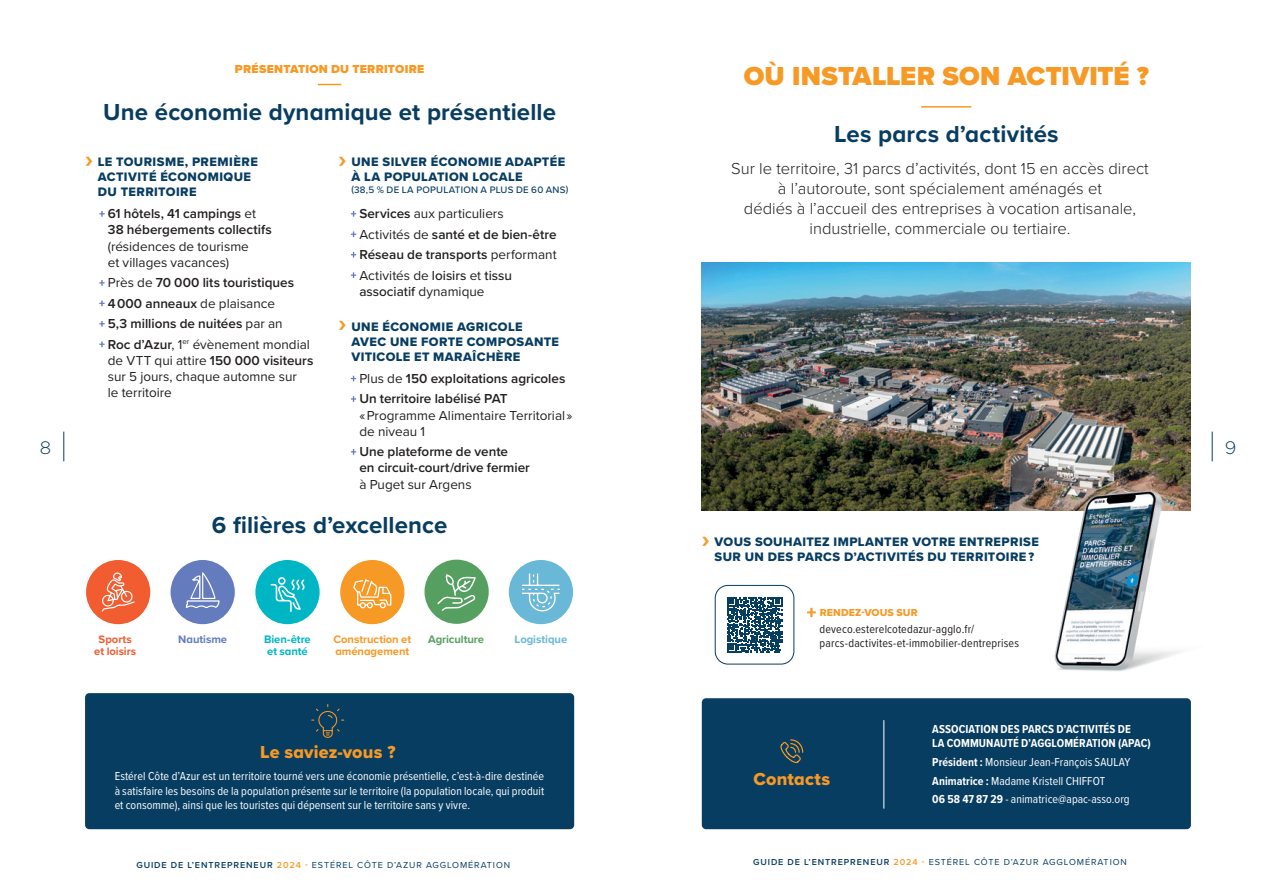
<style>
.page{position:relative;width:1276px;height:893px;background:#fff}
.page>*{position:absolute;margin:0;border:0;box-sizing:border-box;transform-origin:0 0}
.t1{font:900 27px "Proxima Nova";letter-spacing:.005em;color:#f79925}
.t2{font:700 24px "Proxima Nova";letter-spacing:.005em;color:#083d62}
.t3{font:18px "Proxima Nova Extrabld";letter-spacing:.01em;color:#f79925}
.t4{font:300 18px "Gotham";color:#083d62}
.t5{font:300 16.5px/19.8px "Proxima Nova";color:#231f20;text-align:center}
.t6{font:13.5px/16.2px "Proxima Nova";color:#231f20}
.t7{font:600 13.5px/20.4px "Proxima Nova";color:#231f20}
.t8{font:500 13.5px "Proxima Nova";color:#231f20}
.t9{font:12.75px/15.3px "Proxima Nova Extrabld";letter-spacing:.035em;color:#083d62}
.t10{font:12px/14.4px "Proxima Nova Cond";letter-spacing:.005em;color:#fff;text-align:justify}
.t11{font:12px/14.4px "Proxima Nova Cond";letter-spacing:.015em;color:#231f20}
.t12{font:700 12px/14.4px "Proxima Nova Cond";letter-spacing:.005em;color:#fff}
.t13{font:900 12px "Proxima Nova";letter-spacing:.025em;color:#f79925}
.t14{font:700 11.25px "Proxima Nova";letter-spacing:-.005em;color:#f79925}
.t15{font:700 11.25px/12px "Proxima Nova";letter-spacing:-.005em;color:#00b6c4}
.t16{font:700 11.25px/12px "Proxima Nova";letter-spacing:-.005em;color:#f15d31;text-align:center}
.t17{font:700 11.25px "Proxima Nova";letter-spacing:-.01em;color:#55a061}
.t18{font:700 11.25px "Proxima Nova";letter-spacing:-.005em;color:#6ab8d8}
.t19{font:700 11.25px "Proxima Nova";letter-spacing:-.005em;color:#647bbd}
.t20{font:10.5px "Proxima Nova Extrabld";letter-spacing:.01em;color:#f79925}
.t21{font:500 9.75px "Proxima Nova";letter-spacing:.03em;color:#083d62}
.t22{font:9px "Proxima Nova";letter-spacing:.1em;color:#083d62}
.s1{font-size:25.5px;color:#f79925}
.s2{font-weight:400}
.s3{font-weight:600}
.s4{font-weight:500}
.s5{font-weight:700}
.s6{font-weight:600;color:#f79925}
</style>
<div class="page">
<div style="left:424px;top:560px;width:65px;height:64px;background:#55a061;border-radius:50%"></div>
<svg style="left:437px;top:574px;width:39px;height:37px"></svg>
<svg style="left:318px;top:84px;width:23px;height:1px"></svg>
<svg style="left:99px;top:211px;width:6px;height:6px"></svg>
<svg style="left:99px;top:280px;width:6px;height:6px"></svg>
<svg style="left:99px;top:301px;width:6px;height:5px"></svg>
<svg style="left:99px;top:321px;width:6px;height:6px"></svg>
<svg style="left:99px;top:341px;width:6px;height:6px"></svg>
<svg style="left:351px;top:211px;width:5px;height:6px"></svg>
<svg style="left:351px;top:231px;width:5px;height:6px"></svg>
<svg style="left:351px;top:252px;width:5px;height:6px"></svg>
<svg style="left:351px;top:272px;width:5px;height:6px"></svg>
<svg style="left:351px;top:376px;width:5px;height:5px"></svg>
<svg style="left:351px;top:396px;width:5px;height:6px"></svg>
<svg style="left:351px;top:449px;width:5px;height:6px"></svg>
<div style="left:85px;top:693px;width:489px;height:136px;background:#083d62;border-radius:4px"></div>
<div style="left:702px;top:698px;width:489px;height:131px;background:#083d62;border-radius:4px"></div>
<hr style="left:921px;top:106px;width:50px;height:2px;background:#f79925">
<div style="left:85px;top:559px;width:66px;height:66px;background:#f15d31;border-radius:50%"></div>
<div style="left:85px;top:559px;width:67px;height:67px;border:1px solid #fff;border-radius:50%"></div>
<svg style="left:101px;top:572px;width:34px;height:40px"></svg>
<div style="left:170px;top:559px;width:65px;height:66px;background:#647bbd;border-radius:50%"></div>
<div style="left:169px;top:559px;width:67px;height:67px;border:1px solid #fff;border-radius:50%"></div>
<svg style="left:186px;top:572px;width:34px;height:36px"></svg>
<div style="left:255px;top:559px;width:65px;height:66px;background:#00b6c4;border-radius:50%"></div>
<div style="left:254px;top:559px;width:67px;height:67px;border:1px solid #fff;border-radius:50%"></div>
<svg style="left:270px;top:577px;width:35px;height:35px"></svg>
<div style="left:508px;top:559px;width:66px;height:66px;background:#6ab8d8;border-radius:50%"></div>
<div style="left:507px;top:559px;width:67px;height:67px;border:1px solid #fff;border-radius:50%"></div>
<svg style="left:522px;top:573px;width:38px;height:39px"></svg>
<img style="left:702px;top:262px;width:489px;height:249px">
<img style="left:1043px;top:471px;width:148px;height:200px">
<svg style="left:727px;top:597px;width:55px;height:55px"></svg>
<div style="left:715px;top:585px;width:79px;height:79px;border:1px solid #083d62;border-radius:13px"></div>
<svg style="left:807px;top:608px;width:9px;height:9px"></svg>
<svg style="left:780px;top:739px;width:24px;height:24px"></svg>
<hr style="left:883px;top:720px;width:1px;height:89px;background:#fff">
<svg style="left:311px;top:704px;width:34px;height:34px"></svg>
<div style="left:339px;top:559px;width:66px;height:66px;background:#f79925;border-radius:50%"></div>
<div style="left:339px;top:559px;width:67px;height:67px;border:1px solid #fff;border-radius:50%"></div>
<svg style="left:353px;top:579px;width:38px;height:29px"></svg>
<svg style="left:63px;top:432px;width:1px;height:29px"></svg>
<svg style="left:1211px;top:432px;width:1px;height:29px"></svg>
<p class="t13" style="left:235px;top:60px;width:191px">PRÉSENTATION DU TERRITOIRE</p>
<h2 class="t2" style="left:103px;top:94px;width:454px">Une économie dynamique et présentielle</h2>
<h1 class="t1" style="left:743px;top:56px;width:407px">OÙ INSTALLER SON ACTIVITÉ ?</h1>
<h2 class="t2" style="left:834px;top:116px;width:226px">Les parcs d’activités</h2>
<p class="t9" style="left:98px;top:154px;width:161px;text-indent:-13px"><span class="s1">›</span> LE TOURISME, PREMIÈRE<br>ACTIVITÉ ÉCONOMIQUE<br>DU TERRITOIRE</p>
<p class="t9" style="left:351px;top:154px;width:215px;text-indent:-13px"><span class="s1">›</span> UNE SILVER ÉCONOMIE ADAPTÉE<br>À LA POPULATION LOCALE</p>
<h3 class="t5" style="left:731px;top:158px;width:419px">Sur le territoire, 31 parcs d’activités, dont 15 en accès direct à l’autoroute, sont spécialement aménagés et<br>dédiés à l’accueil des entreprises à vocation artisanale, industrielle, commerciale ou tertiaire.</h3>
<p class="t21" style="left:351px;top:182px;width:218px">(38,5 % DE LA POPULATION A PLUS DE 60 ANS)</p>
<p class="t7" style="left:108px;top:205px;width:165px;line-height:16.2px">61 hôtels, 41 campings <span class="s2">et<br></span>38 hébergements collectifs</p>
<p class="t6" style="left:108px;top:237px;width:143px">(résidences de tourisme et villages vacances)</p>
<p class="t7" style="left:108px;top:272px;width:203px"><span class="s2">Près de</span> 70 000 lits touristiques<br>4 000 anneaux <span class="s2">de plaisance<br></span>5,3 millions de nuitées <span class="s2">par an<br></span>Roc d’Azur<span class="s2">, 1</span><sup>er</sup> <span class="s2">évènement mondial</span></p>
<p class="t6" style="left:108px;top:352px;width:207px">de VTT qui attire <span class="s3">150 000 visiteurs </span>sur 5 jours, chaque automne sur<br>le territoire</p>
<p class="t6" style="left:359px;top:203px;width:199px;line-height:20.4px"><span class="s3">Services</span> aux particuliers<br>Activités de <span class="s3">santé et de bien-être<br>Réseau de transports</span> performant<br>Activités de <span class="s4">loisirs</span> et <span class="s4">tissu</span></p>
<p class="t8" style="left:359px;top:281px;width:127px">associatif <span class="s2">dynamique</span></p>
<p class="t9" style="left:351px;top:318px;width:209px;text-indent:-13px"><span class="s1">›</span> UNE ÉCONOMIE AGRICOLE<br>AVEC UNE FORTE COMPOSANTE<br>VITICOLE ET MARAÎCHÈRE</p>
<p class="t7" style="left:359px;top:368px;width:208px"><span class="s2">Plus de</span> 150 exploitations agricoles<br>Un territoire labélisé PAT</p>
<p class="t6" style="left:359px;top:406px;width:215px">« Programme Alimentaire Territorial » de niveau 1</p>
<p class="t7" style="left:359px;top:443px;width:172px;line-height:16.2px">Une plateforme de vente<br>en circuit-court/drive fermier</p>
<p class="t6" style="left:359px;top:475px;width:114px">à Puget sur Argens</p>
<h3 class="t4" style="left:40px;top:436px;width:13px">8</h3>
<h3 class="t4" style="left:1225px;top:436px;width:13px">9</h3>
<h2 class="t2" style="left:212px;top:507px;width:237px">6 filières d’excellence</h2>
<p class="t16" style="left:94px;top:633px;width:43px">Sports et loisirs</p>
<p class="t19" style="left:178px;top:631px;width:50px">Nautisme</p>
<p class="t15" style="left:264px;top:633px;width:48px">Bien-être et santé</p>
<p class="t18" style="left:514px;top:631px;width:54px">Logistique</p>
<p class="t14" style="left:333px;top:631px;width:79px">Construction et</p>
<p class="t17" style="left:428px;top:631px;width:57px">Agriculture</p>
<p class="t14" style="left:335px;top:643px;width:75px">aménagement</p>
<h3 class="t3" style="left:260px;top:739px;width:137px">Le saviez-vous ?</h3>
<p class="t10" style="left:115px;top:769px;width:431px">Estérel Côte d’Azur est un territoire tourné vers une économie présentielle, c’est-à-dire destinée à satisfaire les besoins de la population présente sur le territoire (la population locale, qui produit et consomme), ainsi que les touristes qui dépensent sur le territoire sans y vivre.</p>
<p class="t9" style="left:714px;top:534px;width:326px;text-indent:-13px"><span class="s1">›</span> VOUS SOUHAITEZ IMPLANTER VOTRE ENTREPRISE<br>SUR UN DES PARCS D’ACTIVITÉS DU TERRITOIRE ?</p>
<p class="t20" style="left:820px;top:605px;width:99px">RENDEZ-VOUS SUR</p>
<p class="t11" style="left:819px;top:621px;width:201px">deveco.esterelcotedazur-agglo.fr/ parcs-dactivites-et-immobilier-dentreprises</p>
<h3 class="t3" style="left:753px;top:765px;width:78px">Contacts</h3>
<p class="t12" style="left:932px;top:721px;width:220px">ASSOCIATION DES PARCS D’ACTIVITÉS DE<br>LA COMMUNAUTÉ D’AGGLOMÉRATION (APAC)</p>
<p class="t10" style="left:932px;top:752px;width:200px;line-height:18.6px;text-align:left"><span class="s5">Président :</span> Monsieur Jean-François SAULAY<br><span class="s5">Animatrice :</span> Madame Kristell CHIFFOT<br><span class="s5">06 58 47 87 29</span> - animatrice@apac-asso.org</p>
<p class="t22" style="left:136px;top:858px;width:375px"><span class="s3">GUIDE DE L’ENTREPRENEUR</span> <span class="s6">2024 -</span> ESTÉREL CÔTE D’AZUR AGGLOMÉRATION</p>
<p class="t22" style="left:753px;top:855px;width:375px"><span class="s3">GUIDE DE L’ENTREPRENEUR</span> <span class="s6">2024 -</span> ESTÉREL CÔTE D’AZUR AGGLOMÉRATION</p>
</div>
